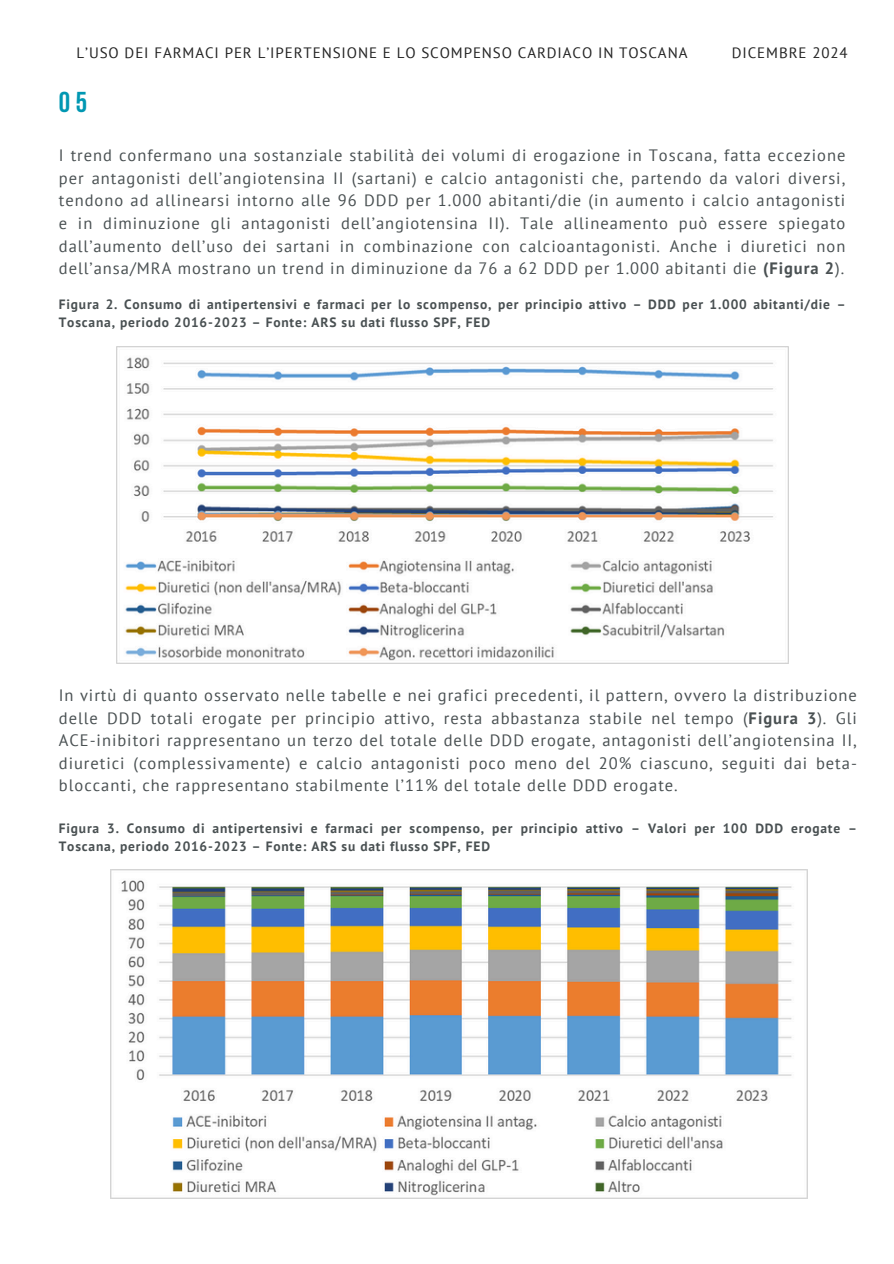
<style>
.page{position:relative;width:894px;height:1264px;background:#fff}
.page>*{position:absolute;margin:0;border:0;box-sizing:border-box;transform-origin:0 0}
.t1{font:700 28.65px "Bebas Neue";color:#0097b2}
.t2{font:16.5px/22.5px "PT Sans";letter-spacing:.06em;color:#495052;text-align:justify}
.t3{font:15px "PT Sans";letter-spacing:.06em;color:#222}
.t4{font:700 13.5px/18px "PT Sans";letter-spacing:.06em;color:#495052}
.s1{font-weight:700}
</style>
<div class="page">
<img style="left:117px;top:346px;width:671px;height:317px">
<img style="left:110px;top:869px;width:696px;height:329px">
<p class="t3" style="left:77px;top:43px;width:612px">L’USO DEI FARMACI PER L’IPERTENSIONE E LO SCOMPENSO CARDIACO IN TOSCANA</p>
<p class="t3" style="left:731px;top:43px;width:117px">DICEMBRE 2024</p>
<h1 class="t1" style="left:59px;top:91px;width:30px">05</h1>
<h1 class="t2" style="left:59px;top:144px;width:787px">I trend confermano una sostanziale stabilità dei volumi di erogazione in Toscana, fatta eccezione per antagonisti dell’angiotensina II (sartani) e calcio antagonisti che, partendo da valori diversi, tendono ad allinearsi intorno alle 96 DDD per 1.000 abitanti/die (in aumento i calcio antagonisti e in diminuzione gli antagonisti dell’angiotensina II). Tale allineamento può essere spiegato dall’aumento dell’uso dei sartani in combinazione con calcioantagonisti. Anche i diuretici non dell’ansa/MRA mostrano un trend in diminuzione da 76 a 62 DDD per 1.000 abitanti die <span class="s1">(Figura 2</span>).</h1>
<h2 class="t4" style="left:59px;top:295px;width:788px">Figura 2. Consumo di antipertensivi e farmaci per lo scompenso, per principio attivo – DDD per 1.000 abitanti/die –<br>Toscana, periodo 2016-2023 – Fonte: ARS su dati flusso SPF, FED</h2>
<p class="t2" style="left:59px;top:683px;width:799px">In virtù di quanto osservato nelle tabelle e nei grafici precedenti, il pattern, ovvero la distribuzione delle DDD totali erogate per principio attivo, resta abbastanza stabile nel tempo (<span class="s1">Figura 3</span>). Gli ACE-inibitori rappresentano un terzo del totale delle DDD erogate, antagonisti dell’angiotensina II, diuretici (complessivamente) e calcio antagonisti poco meno del 20% ciascuno, seguiti dai beta&shy;bloccanti, che rappresentano stabilmente l’11% del totale delle DDD erogate.</p>
<h2 class="t4" style="left:59px;top:818px;width:799px">Figura 3. Consumo di antipertensivi e farmaci per scompenso, per principio attivo – Valori per 100 DDD erogate –<br>Toscana, periodo 2016-2023 – Fonte: ARS su dati flusso SPF, FED</h2>
</div>
